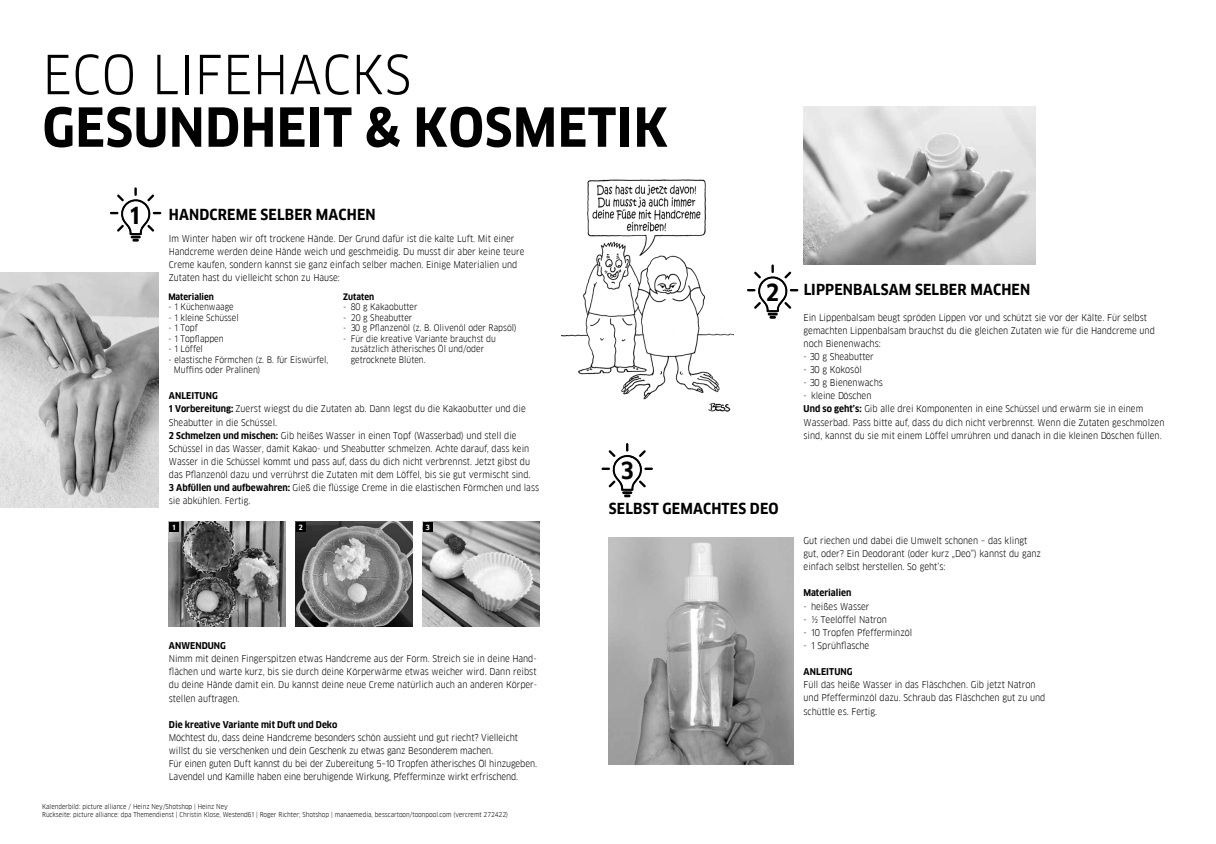
<style>
.page{position:relative;width:1216px;height:844px;background:#fff}
.page>*{position:absolute;margin:0;border:0;box-sizing:border-box;transform-origin:0 0}
.t1{font:700 52.5px "Goethe FF Clan";letter-spacing:.01em;color:#000}
.t2{font:52.5px "Goethe FF Clan";letter-spacing:.01em;color:#000}
.t3{font:700 22.93px "Goethe FF Clan";color:#000}
.t4{font:700 14.88px "Goethe FF Clan";letter-spacing:.01em;color:#000}
.t5{font:9.19px/13.1px "Goethe FF Clan";color:#000}
.t6{font:700 9.19px "Goethe FF Clan";color:#000}
.t7{font:8.75px/10.5px "Goethe FF Clan";color:#000}
.t8{font:700 8.75px "Goethe FF Clan";color:#000}
.t9{font:700 7px "Goethe FF Clan";color:#fff}
.t10{font:6.56px/7.9px "Goethe FF Clan";color:#000}
.s1{font-weight:700}
</style>
<div class="page">
<img style="left:803px;top:106px;width:232px;height:158px">
<img style="left:608px;top:537px;width:185px;height:227px">
<svg style="left:601px;top:443px;width:52px;height:54px"></svg>
<svg style="left:747px;top:264px;width:51px;height:54px"></svg>
<svg style="left:110px;top:187px;width:51px;height:54px"></svg>
<img style="left:0;top:272px;width:159px;height:235px">
<img style="left:561px;top:179px;width:172px;height:233px">
<img style="left:169px;top:522px;width:116px;height:104px">
<div style="left:169px;top:522px;width:10px;height:9px;background:#000"></div>
<img style="left:296px;top:522px;width:116px;height:104px">
<div style="left:296px;top:522px;width:10px;height:9px;background:#000"></div>
<img style="left:422px;top:522px;width:117px;height:104px">
<div style="left:423px;top:522px;width:10px;height:9px;background:#000"></div>
<h1 class="t2" style="left:42px;top:44px;width:370px">ECO LIFEHACKS</h1>
<h1 class="t1" style="left:42px;top:97px;width:627px">GESUNDHEIT &amp; KOSMETIK</h1>
<h2 class="t3" style="left:130px;top:202px;width:11px">1</h2>
<h3 class="t4" style="left:169px;top:206px;width:208px">HANDCREME SELBER MACHEN</h3>
<p class="t5" style="left:169px;top:232px;width:357px">Im Winter haben wir oft trockene Hände. Der Grund dafür ist die kalte Luft. Mit einer Handcreme werden deine Hände weich und geschmeidig. Du musst dir aber keine teure Creme kaufen, sondern kannst sie ganz einfach selber machen. Einige Materialien und Zutaten hast du vielleicht schon zu Hause:</p>
<p class="t8" style="left:168px;top:291px;width:47px">Materialien</p>
<p class="t7" style="left:168px;top:302px;width:67px">- 1 Küchenwaage</p>
<p class="t7" style="left:168px;top:312px;width:72px">- 1 kleine Schüssel</p>
<p class="t7" style="left:168px;top:323px;width:31px">- 1 Topf</p>
<p class="t7" style="left:168px;top:333px;width:57px">- 1 Topflappen</p>
<p class="t7" style="left:168px;top:344px;width:36px">- 1 Löffel</p>
<p class="t7" style="left:174px;top:354px;width:156px;text-indent:-5px">- elastische Förmchen (z. B. für Eiswürfel,<br>Muffins oder Pralinen)</p>
<p class="t8" style="left:343px;top:291px;width:32px">Zutaten</p>
<p class="t7" style="left:343px;top:302px;width:76px">- 80 g Kakaobutter</p>
<p class="t7" style="left:343px;top:312px;width:71px">- 20 g Sheabutter</p>
<p class="t7" style="left:343px;top:323px;width:175px">- 30 g Pflanzenöl (z. B. Olivenöl oder Rapsöl)</p>
<p class="t7" style="left:351px;top:333px;width:147px;text-indent:-7px">- Für die kreative Variante brauchst du zusätzlich ätherisches Öl und/oder getrocknete Blüten.</p>
<p class="t5" style="left:169px;top:389px;width:372px"><span class="s1">ANLEITUNG<br>1 Vorbereitung:</span> Zuerst wiegst du die Zutaten ab. Dann legst du die Kakaobutter und die Sheabutter in die Schüssel.<br><span class="s1">2 Schmelzen und mischen:</span> Gib heißes Wasser in einen Topf (Wasserbad) und stell die Schüssel in das Wasser, damit Kakao- und Sheabutter schmelzen. Achte darauf, dass kein Wasser in die Schüssel kommt und pass auf, dass du dich nicht verbrennst. Jetzt gibst du das Pflanzenöl dazu und verrührst die Zutaten mit dem Löffel, bis sie gut vermischt sind.<br><span class="s1">3 Abfüllen und aufbewahren:</span> Gieß die flüssige Creme in die elastischen Förmchen und lass sie abkühlen. Fertig.</p>
<p class="t9" style="left:172px;top:523px;width:5px">1</p>
<p class="t9" style="left:299px;top:523px;width:5px">2</p>
<p class="t9" style="left:426px;top:523px;width:5px">3</p>
<p class="t6" style="left:169px;top:640px;width:59px">ANWENDUNG</p>
<p class="t5" style="left:169px;top:652px;width:370px;text-align:justify">Nimm mit deinen Fingerspitzen etwas Handcreme aus der Form. Streich sie in deine Hand&shy;flächen und warte kurz, bis sie durch deine Körperwärme etwas weicher wird. Dann reibst du deine Hände damit ein. Du kannst deine neue Creme natürlich auch an anderen Körper&shy;stellen auftragen.</p>
<p class="t6" style="left:169px;top:718px;width:170px">Die kreative Variante mit Duft und Deko</p>
<p class="t5" style="left:169px;top:730px;width:370px">Möchtest du, dass deine Handcreme besonders schön aussieht und gut riecht? Vielleicht willst du sie verschenken und dein Geschenk zu etwas ganz Besonderem machen.<br>Für einen guten Duft kannst du bei der Zubereitung 5–10 Tropfen ätherisches Öl hinzugeben.<br>Lavendel und Kamille haben eine beruhigende Wirkung, Pfefferminze wirkt erfrischend.</p>
<p class="t10" style="left:42px;top:802px;width:467px">Kalenderbild: picture alliance / Heinz Ney/Shotshop | Heinz Ney<br>Rückseite: picture alliance: dpa Themendienst | Christin Klose, Westend61 | Roger Richter; Shotshop | manaemedia, besscartoon/toonpool.com (vercremt 272422)</p>
<h2 class="t3" style="left:620px;top:457px;width:14px">3</h2>
<h2 class="t3" style="left:766px;top:279px;width:14px">2</h2>
<h3 class="t4" style="left:609px;top:499px;width:171px">SELBST GEMACHTES DEO</h3>
<h3 class="t4" style="left:803px;top:280px;width:228px">LIPPENBALSAM SELBER MACHEN</h3>
<p class="t5" style="left:803px;top:310px;width:353px">Ein Lippenbalsam beugt spröden Lippen vor und schützt sie vor der Kälte. Für selbst gemachten Lippenbalsam brauchst du die gleichen Zutaten wie für die Handcreme und noch Bienenwachs:</p>
<p class="t5" style="left:803px;top:350px;width:72px">- 30 g Sheabutter</p>
<p class="t5" style="left:803px;top:363px;width:60px">- 30 g Kokosöl</p>
<p class="t5" style="left:803px;top:376px;width:81px">- 30 g Bienenwachs</p>
<p class="t5" style="left:803px;top:389px;width:362px">- kleine Döschen<br><span class="s1">Und so geht’s:</span> Gib alle drei Komponenten in eine Schüssel und erwärm sie in einem Wasserbad. Pass bitte auf, dass du dich nicht verbrennst. Wenn die Zutaten geschmolzen sind, kannst du sie mit einem Löffel umrühren und danach in die kleinen Döschen füllen.</p>
<p class="t5" style="left:803px;top:533px;width:239px">Gut riechen und dabei die Umwelt schonen – das klingt gut, oder? Ein Deodorant (oder kurz „Deo“) kannst du ganz einfach selbst herstellen. So geht’s:</p>
<p class="t6" style="left:803px;top:587px;width:49px">Materialien</p>
<p class="t5" style="left:803px;top:599px;width:67px">- heißes Wasser</p>
<p class="t5" style="left:803px;top:612px;width:85px">- ½ Teelöffel Natron</p>
<p class="t5" style="left:803px;top:625px;width:110px">- 10 Tropfen Pfefferminzöl</p>
<p class="t5" style="left:803px;top:638px;width:67px">- 1 Sprühflasche</p>
<p class="t6" style="left:803px;top:666px;width:50px">ANLEITUNG</p>
<p class="t5" style="left:803px;top:678px;width:243px">Füll das heiße Wasser in das Fläschchen. Gib jetzt Natron und Pfefferminzöl dazu. Schraub das Fläschchen gut zu und schüttle es. Fertig.</p>
</div>
